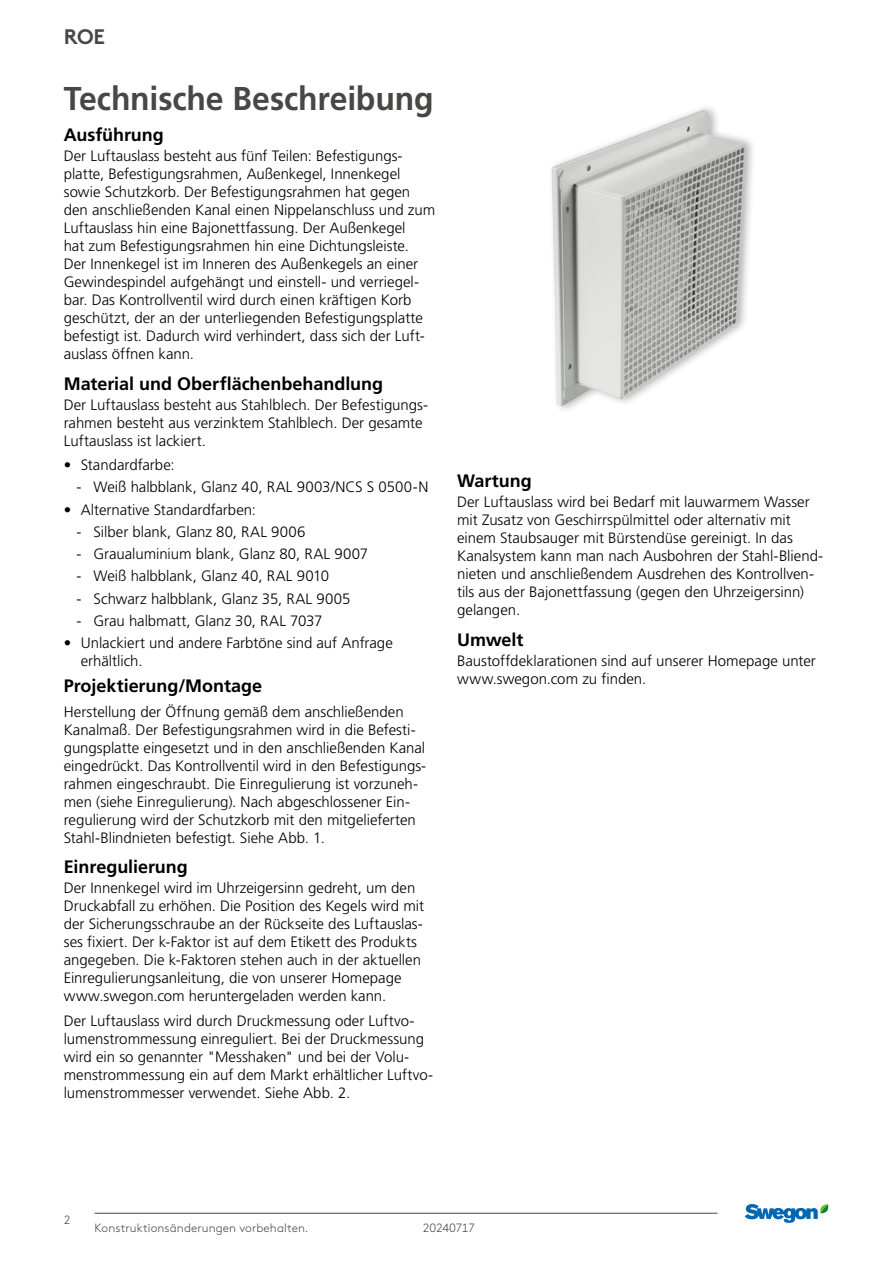
<style>
.page{position:relative;width:893px;height:1263px;background:#fff}
.page>*{position:absolute;margin:0;border:0;box-sizing:border-box;transform-origin:0 0}
.t1{font:700 33px "Frutiger LT Pro";letter-spacing:-.005em;color:#464846}
.t2{font:700 21px "Swegon Brown";color:#464846}
.t3{font:700 18px "Frutiger LT Pro";letter-spacing:-.005em;color:#000}
.t4{font:300 15px/18px "Frutiger LT Pro";color:#000}
.t5{font:300 12px "Swegon Brown";letter-spacing:.01em;color:#464846}
.t6{font:300 12px "Swegon Brown";letter-spacing:-.045em;color:#464846}
</style>
<div class="page">
<svg style="left:745px;top:1204px;width:84px;height:19px"></svg>
<hr style="left:95px;top:1213px;width:623px;height:1px;background:#464846">
<div style="left:548px;top:103px;width:209px;height:311px;background:#000;opacity:.3"></div>
<img style="left:551px;top:110px;width:194px;height:296px">
<h2 class="t2" style="left:64px;top:20px;width:43px">ROE</h2>
<h1 class="t1" style="left:64px;top:79px;width:371px">Technische Beschreibung</h1>
<p class="t3" style="left:64px;top:124px;width:102px">Ausführung</p>
<p class="t4" style="left:64px;top:147px;width:373px">Der Luftauslass besteht aus fünf Teilen: Befestigungs&shy;platte, Befestigungsrahmen, Außenkegel, Innenkegel sowie Schutzkorb. Der Befestigungsrahmen hat gegen den anschließenden Kanal einen Nippelanschluss und zum Luftauslass hin eine Bajonettfassung. Der Außenkegel<br>hat zum Befestigungsrahmen hin eine Dichtungsleiste.<br>Der Innenkegel ist im Inneren des Außenkegels an einer Gewindespindel aufgehängt und einstell- und verriegel&shy;bar. Das Kontrollventil wird durch einen kräftigen Korb geschützt, der an der unterliegenden Befestigungsplatte befestigt ist. Dadurch wird verhindert, dass sich der Luft&shy;auslass öffnen kann.</p>
<p class="t3" style="left:64px;top:373px;width:321px">Material und Oberflächenbehandlung</p>
<p class="t4" style="left:64px;top:396px;width:366px">Der Luftauslass besteht aus Stahlblech. Der Befestigungs&shy;rahmen besteht aus verzinktem Stahlblech. Der gesamte<br>Luftauslass ist lackiert.</p>
<p class="t4" style="left:64px;top:456px;width:112px">• Standardfarbe:</p>
<p class="t4" style="left:77px;top:478px;width:353px">- Weiß halbblank, Glanz 40, RAL 9003/NCS S 0500-N</p>
<p class="t4" style="left:64px;top:501px;width:194px">• Alternative Standardfarben:</p>
<p class="t4" style="left:77px;top:523px;width:230px">- Silber blank, Glanz 80, RAL 9006</p>
<p class="t4" style="left:77px;top:545px;width:293px">- Graualuminium blank, Glanz 80, RAL 9007</p>
<p class="t4" style="left:77px;top:567px;width:254px">- Weiß halbblank, Glanz 40, RAL 9010</p>
<p class="t4" style="left:77px;top:590px;width:275px">- Schwarz halbblank, Glanz 35, RAL 9005</p>
<p class="t4" style="left:77px;top:612px;width:248px">- Grau halbmatt, Glanz 30, RAL 7037</p>
<p class="t4" style="left:81px;top:634px;width:314px;text-indent:-17px">• Unlackiert und andere Farbtöne sind auf Anfrage erhältlich.</p>
<p class="t3" style="left:64px;top:675px;width:200px">Projektierung/Montage</p>
<p class="t4" style="left:64px;top:702px;width:364px">Herstellung der Öffnung gemäß dem anschließenden Kanalmaß. Der Befestigungsrahmen wird in die Befesti&shy;gungsplatte eingesetzt und in den anschließenden Kanal eingedrückt. Das Kontrollventil wird in den Befestigungs&shy;rahmen eingeschraubt. Die Einregulierung ist vorzuneh&shy;men (siehe Einregulierung). Nach abgeschlossener Ein&shy;regulierung wird der Schutzkorb mit den mitgelieferten Stahl-Blindnieten befestigt. Siehe Abb. 1.</p>
<p class="t3" style="left:64px;top:856px;width:126px">Einregulierung</p>
<p class="t4" style="left:64px;top:879px;width:362px">Der Innenkegel wird im Uhrzeigersinn gedreht, um den Druckabfall zu erhöhen. Die Position des Kegels wird mit der Sicherungsschraube an der Rückseite des Luftauslas&shy;ses fixiert. Der k-Faktor ist auf dem Etikett des Produkts angegeben. Die k-Faktoren stehen auch in der aktuellen Einregulierungsanleitung, die von unserer Homepage www.swegon.com heruntergeladen werden kann.</p>
<p class="t4" style="left:64px;top:1012px;width:371px">Der Luftauslass wird durch Druckmessung oder Luftvo&shy;lumenstrommessung einreguliert. Bei der Druckmessung wird ein so genannter "Messhaken" und bei der Volu&shy;menstrommessung ein auf dem Markt erhältlicher Luftvo&shy;lumenstrommesser verwendet. Siehe Abb. 2.</p>
<p class="t3" style="left:457px;top:470px;width:76px">Wartung</p>
<p class="t4" style="left:457px;top:493px;width:368px">Der Luftauslass wird bei Bedarf mit lauwarmem Wasser mit Zusatz von Geschirrspülmittel oder alternativ mit einem Staubsauger mit Bürstendüse gereinigt. In das Kanalsystem kann man nach Ausbohren der Stahl-Bliend&shy;nieten und anschließendem Ausdrehen des Kontrollven&shy;tils aus der Bajonettfassung (gegen den Uhrzeigersinn) gelangen.</p>
<p class="t3" style="left:457px;top:629px;width:68px">Umwelt</p>
<p class="t4" style="left:457px;top:652px;width:360px">Baustoffdeklarationen sind auf unserer Homepage unter www.swegon.com zu finden.</p>
<p class="t5" style="left:64px;top:1211px;width:8px">2</p>
<p class="t5" style="left:95px;top:1219px;width:215px">Konstruktionsänderungen vorbehalten.</p>
<p class="t6" style="left:423px;top:1219px;width:54px">20240717</p>
</div>
